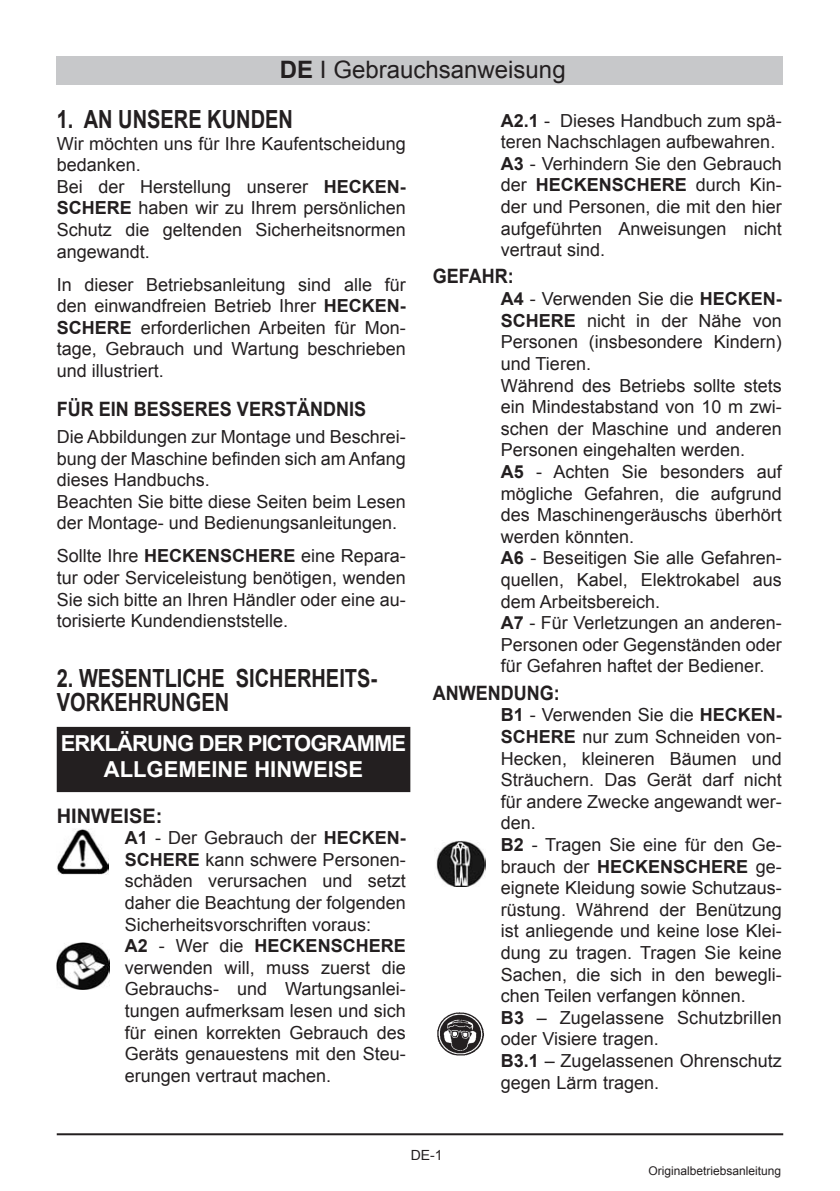
<style>
.page{position:relative;width:840px;height:1191px;background:#fff}
.page>*{position:absolute;margin:0;border:0;box-sizing:border-box;transform-origin:0 0}
.t1{font:700 25px/24px "Arial";color:#231f20;scale:.8 1}
.t2{font:24px "Arial";color:#231f20}
.t3{font:700 22px/26.4px "Arial";letter-spacing:-.04em;color:#fff;text-align:center}
.t4{font:700 20px "Arial";color:#231f20}
.t5{font:700 19.8px "Arial";color:#231f20;scale:.91 1}
.t6{font:18px/21.6px "Arial";color:#231f20}
.t7{font:14px "Arial";color:#231f20}
.t8{font:12px "Arial";color:#231f20}
.s1{font-weight:700}
</style>
<div class="page">
<div style="left:57px;top:57px;width:725px;height:28px;background:#c7c8ca"></div>
<img style="left:57px;top:829px;width:51px;height:45px">
<div style="left:58px;top:728px;width:351px;height:63px;background:#231f20"></div>
<div style="left:57px;top:727px;width:353px;height:65px;border:2px solid #231f20"></div>
<img style="left:436px;top:840px;width:49px;height:46px">
<hr style="left:57px;top:1133px;width:725px;height:2px;background:#231f20">
<img style="left:437px;top:1012px;width:47px;height:44px">
<img style="left:57px;top:942px;width:52px;height:47px">
<h2 class="t2" style="left:280px;top:54px;width:287px"><span class="s1">DE</span> I Gebrauchsanweisung</h2>
<h1 class="t1" style="left:57px;top:108px;width:296px">1. AN UNSERE KUNDEN</h1>
<p class="t6" style="left:57px;top:133px;width:350px">Wir möchten uns für Ihre Kaufentscheidung bedanken.<br>Bei der Herstellung unserer <span class="s1">HECKEN-<br>SCHERE</span> haben wir zu Ihrem persönlichen<br>Schutz die geltenden Sicherheitsnormen angewandt.</p>
<p class="t6" style="left:57px;top:274px;width:350px;text-align:justify">In dieser Betriebsanleitung sind alle für den einwandfreien Betrieb Ihrer <span class="s1">HECKEN-SCHERE</span> erforderlichen Arbeiten für Mon&shy;tage, Gebrauch und Wartung beschrieben und illustriert.</p>
<p class="t5" style="left:57px;top:395px;width:341px">FÜR EIN BESSERES VERSTÄNDNIS</p>
<p class="t6" style="left:57px;top:426px;width:350px">Die Abbildungen zur Montage und Beschrei&shy;bung der Maschine befinden sich am Anfang dieses Handbuchs.<br>Beachten Sie bitte diese Seiten beim Lesen der Montage- und Bedienungsanleitungen.</p>
<p class="t6" style="left:57px;top:545px;width:350px;text-align:justify">Sollte Ihre <span class="s1">HECKENSCHERE</span> eine Repara&shy;tur oder Serviceleistung benötigen, wenden Sie sich bitte an Ihren Händler oder eine au&shy;torisierte Kundendienststelle.</p>
<h1 class="t1" style="left:57px;top:667px;width:402px">2. WESENTLICHE SICHERHEITS-<br>VORKEHRUNGEN</h1>
<p class="t3" style="left:61px;top:730px;width:347px">ERKLÄRUNG DER PICTOGRAMME<br>ALLGEMEINE HINWEISE</p>
<p class="t4" style="left:57px;top:802px;width:107px">HINWEISE:</p>
<p class="t6" style="left:125px;top:827px;width:282px"><span class="s1">A1</span> - Der Gebrauch der <span class="s1">HECKEN-<br>SCHERE</span> kann schwere Personen&shy;schäden verursachen und setzt daher die Beachtung der folgenden<br>Sicherheitsvorschriften voraus:<br><span class="s1">A2</span> - Wer die <span class="s1">HECKENSCHERE </span>verwenden will, muss zuerst die<br>Gebrauchs- und Wartungsanlei&shy;tungen aufmerksam lesen und sich für einen korrekten Gebrauch des<br>Geräts genauestens mit den Steu&shy;erungen vertraut machen.</p>
<p class="t6" style="left:500px;top:110px;width:282px"><span class="s1">A2.1</span> - Dieses Handbuch zum spä&shy;teren Nachschlagen aufbewahren.<br><span class="s1">A3</span> - Verhindern Sie den Gebrauch der <span class="s1">HECKENSCHERE</span> durch Kin&shy;der und Personen, die mit den hier aufgeführten Anweisungen nicht vertraut sind.</p>
<p class="t5" style="left:432px;top:263px;width:90px">GEFAHR:</p>
<p class="t6" style="left:500px;top:288px;width:282px"><span class="s1">A4</span> - Verwenden Sie die <span class="s1">HECKEN-<br>SCHERE</span> nicht in der Nähe von<br>Personen (insbesondere Kindern) und Tieren.<br>Während des Betriebs sollte stets ein Mindestabstand von 10 m zwi&shy;schen der Maschine und anderen<br>Personen eingehalten werden.<br><span class="s1">A5</span> - Achten Sie besonders auf mögliche Gefahren, die aufgrund des Maschinengeräuschs überhört werden könnten.<br><span class="s1">A6</span> - Beseitigen Sie alle Gefahren&shy;quellen, Kabel, Elektrokabel aus dem Arbeitsbereich.<br><span class="s1">A7</span> - Für Verletzungen an anderen-<br>Personen oder Gegenständen oder für Gefahren haftet der Bediener.</p>
<p class="t5" style="left:432px;top:679px;width:141px">ANWENDUNG:</p>
<p class="t6" style="left:500px;top:704px;width:282px"><span class="s1">B1</span> - Verwenden Sie die <span class="s1">HECKEN-<br>SCHERE</span> nur zum Schneiden von-<br>Hecken, kleineren Bäumen und<br>Sträuchern. Das Gerät darf nicht für andere Zwecke angewandt wer&shy;den.<br><span class="s1">B2</span> - Tragen Sie eine für den Ge&shy;brauch der <span class="s1">HECKENSCHERE</span> ge&shy;eignete Kleidung sowie Schutzaus&shy;rüstung. Während der Benützung ist anliegende und keine lose Klei&shy;dung zu tragen. Tragen Sie keine<br>Sachen, die sich in den bewegli&shy;chen Teilen verfangen können.<br><span class="s1">B3</span> – Zugelassene Schutzbrillen oder Visiere tragen.<br><span class="s1">B3.1</span> – Zugelassenen Ohrenschutz gegen Lärm tragen.</p>
<p class="t7" style="left:410px;top:1146px;width:33px">DE-1</p>
<p class="t8" style="left:648px;top:1162px;width:134px">Originalbetriebsanleitung</p>
</div>
